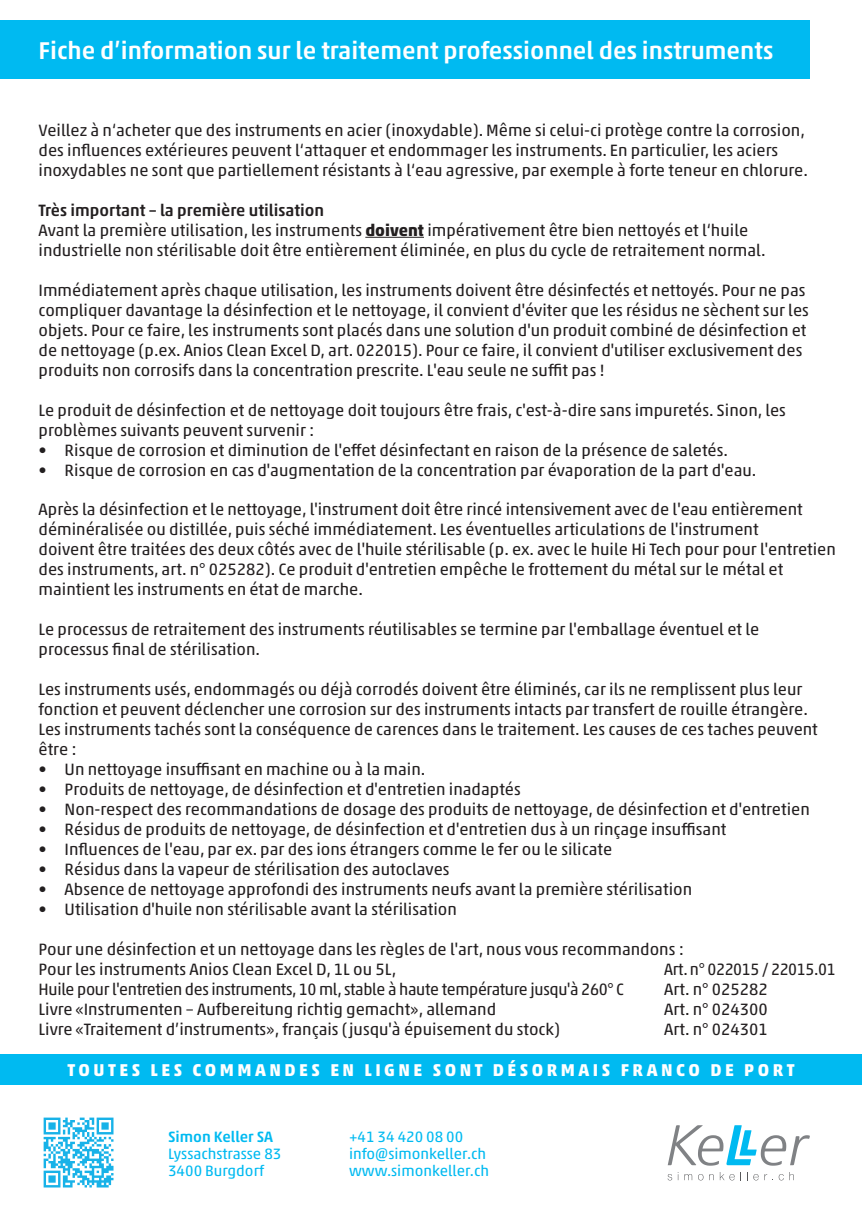
<style>
.page{position:relative;width:862px;height:1214px;background:#fff}
.page>*{position:absolute;margin:0;border:0;box-sizing:border-box;transform-origin:0 0}
.t1{font:500 24.6px "Akko Std";color:#fff}
.t2{font:700 17.4px "Akko Std";letter-spacing:.2em;color:#fff}
.t3{font:16.6px/20px "Akko Std";color:#231f20}
.t4{font:16.6px "Akko Std";letter-spacing:-.02em;color:#231f20}
.t5{font:16.6px "Akko Std";letter-spacing:-.02em;color:#231f20;scale:.96 1}
.t6{font:15.2px/17px "Akko Std";color:#00baf1}
.s1{font-weight:500}
.s2{font-weight:700}
</style>
<div class="page">
<div style="left:0;top:21px;width:810px;height:58px;background:#00baf1"></div>
<hr style="left:365px;top:237px;width:59px;height:1px;background:#231f20">
<div style="left:0;top:1053px;width:862px;height:31px;background:#00baf1"></div>
<svg style="left:668px;top:1125px;width:142px;height:40px"></svg>
<svg style="left:667px;top:1174px;width:5px;height:6px"></svg>
<svg style="left:678px;top:1172px;width:14px;height:7px"></svg>
<svg style="left:698px;top:1174px;width:5px;height:6px"></svg>
<svg style="left:709px;top:1174px;width:5px;height:5px"></svg>
<svg style="left:720px;top:1172px;width:14px;height:8px"></svg>
<svg style="left:747px;top:1172px;width:11px;height:8px"></svg>
<svg style="left:764px;top:1172px;width:30px;height:8px"></svg>
<svg style="left:43px;top:1117px;width:71px;height:71px"></svg>
<svg style="left:44px;top:1117px;width:69px;height:70px"></svg>
<p class="t1" style="left:39px;top:36px;width:736px">Fiche d’information sur le traitement professionnel des instruments</p>
<p class="t3" style="left:39px;top:120px;width:771px">Veillez à n‘acheter que des instruments en acier (inoxydable). Même si celui-ci protège contre la corrosion, des influences extérieures peuvent l‘attaquer et endommager les instruments. En particulier, les aciers inoxydables ne sont que partiellement résistants à l‘eau agressive, par exemple à forte teneur en chlorure.</p>
<p class="t3" style="left:39px;top:200px;width:728px"><span class="s1">Très important – la première utilisation<br></span>Avant la première utilisation, les instruments <span class="s2">doivent</span> impérativement être bien nettoyés et l‘huile industrielle non stérilisable doit être entièrement éliminée, en plus du cycle de retraitement normal.</p>
<p class="t3" style="left:39px;top:280px;width:772px">Immédiatement après chaque utilisation, les instruments doivent être désinfectés et nettoyés. Pour ne pas compliquer davantage la désinfection et le nettoyage, il convient d'éviter que les résidus ne sèchent sur les objets. Pour ce faire, les instruments sont placés dans une solution d'un produit combiné de désinfection et de nettoyage (p.ex. Anios Clean Excel D, art. 022015). Pour ce faire, il convient d'utiliser exclusivement des produits non corrosifs dans la concentration prescrite. L'eau seule ne suffit pas !</p>
<p class="t3" style="left:39px;top:399px;width:749px">Le produit de désinfection et de nettoyage doit toujours être frais, c'est-à-dire sans impuretés. Sinon, les problèmes suivants peuvent survenir :</p>
<p class="t3" style="left:39px;top:439px;width:691px">• Risque de corrosion et diminution de l'effet désinfectant en raison de la présence de saletés.</p>
<p class="t3" style="left:39px;top:459px;width:719px">• Risque de corrosion en cas d'augmentation de la concentration par évaporation de la part d'eau.</p>
<p class="t3" style="left:39px;top:499px;width:799px">Après la désinfection et le nettoyage, l'instrument doit être rincé intensivement avec de l'eau entièrement déminéralisée ou distillée, puis séché immédiatement. Les éventuelles articulations de l'instrument<br>doivent être traitées des deux côtés avec de l'huile stérilisable (p. ex. avec le huile Hi Tech pour pour l'entretien des instruments, art. n° 025282). Ce produit d'entretien empêche le frottement du métal sur le métal et maintient les instruments en état de marche.</p>
<p class="t3" style="left:39px;top:619px;width:722px">Le processus de retraitement des instruments réutilisables se termine par l'emballage éventuel et le processus final de stérilisation.</p>
<p class="t3" style="left:39px;top:679px;width:781px">Les instruments usés, endommagés ou déjà corrodés doivent être éliminés, car ils ne remplissent plus leur fonction et peuvent déclencher une corrosion sur des instruments intacts par transfert de rouille étrangère.<br>Les instruments tachés sont la conséquence de carences dans le traitement. Les causes de ces taches peuvent être :</p>
<p class="t3" style="left:39px;top:759px;width:388px">• Un nettoyage insuffisant en machine ou à la main.</p>
<p class="t3" style="left:39px;top:779px;width:484px">• Produits de nettoyage, de désinfection et d'entretien inadaptés</p>
<p class="t3" style="left:39px;top:799px;width:773px">• Non-respect des recommandations de dosage des produits de nettoyage, de désinfection et d'entretien</p>
<p class="t3" style="left:39px;top:819px;width:689px">• Résidus de produits de nettoyage, de désinfection et d'entretien dus à un rinçage insuffisant</p>
<p class="t3" style="left:39px;top:839px;width:575px">• Influences de l'eau, par ex. par des ions étrangers comme le fer ou le silicate</p>
<p class="t3" style="left:39px;top:859px;width:412px">• Résidus dans la vapeur de stérilisation des autoclaves</p>
<p class="t3" style="left:39px;top:879px;width:655px">• Absence de nettoyage approfondi des instruments neufs avant la première stérilisation</p>
<p class="t3" style="left:39px;top:899px;width:420px">• Utilisation d'huile non stérilisable avant la stérilisation</p>
<p class="t3" style="left:39px;top:939px;width:647px">Pour une désinfection et un nettoyage dans les règles de l'art, nous vous recommandons :<br>Pour les instruments Anios Clean Excel D, 1L ou 5L,</p>
<p class="t5" style="left:664px;top:959px;width:180px">Art. n° 022015 / 22015.01</p>
<p class="t4" style="left:39px;top:979px;width:587px">Huile pour l'entretien des instruments, 10 ml, stable à haute température jusqu'à 260° C</p>
<p class="t3" style="left:664px;top:979px;width:105px">Art. n° 025282</p>
<p class="t3" style="left:39px;top:999px;width:459px">Livre «Instrumenten – Aufbereitung richtig gemacht», allemand</p>
<p class="t3" style="left:664px;top:999px;width:105px">Art. n° 024300</p>
<p class="t3" style="left:39px;top:1019px;width:523px">Livre «Traitement d’instruments», français (jusqu'à épuisement du stock)</p>
<p class="t3" style="left:664px;top:1019px;width:105px">Art. n° 024301</p>
<p class="t2" style="left:68px;top:1059px;width:728px">TOUTES LES COMMANDES EN LIGNE SONT DÉSORMAIS FRANCO DE PORT</p>
<p class="t6" style="left:168px;top:1127px;width:115px"><span class="s1">Simon Keller SA<br></span>Lyssachstrasse 83<br>3400 Burgdorf</p>
<p class="t6" style="left:349px;top:1127px;width:142px">+41 34 420 08 00 info@simonkeller.ch www.simonkeller.ch</p>
</div>
